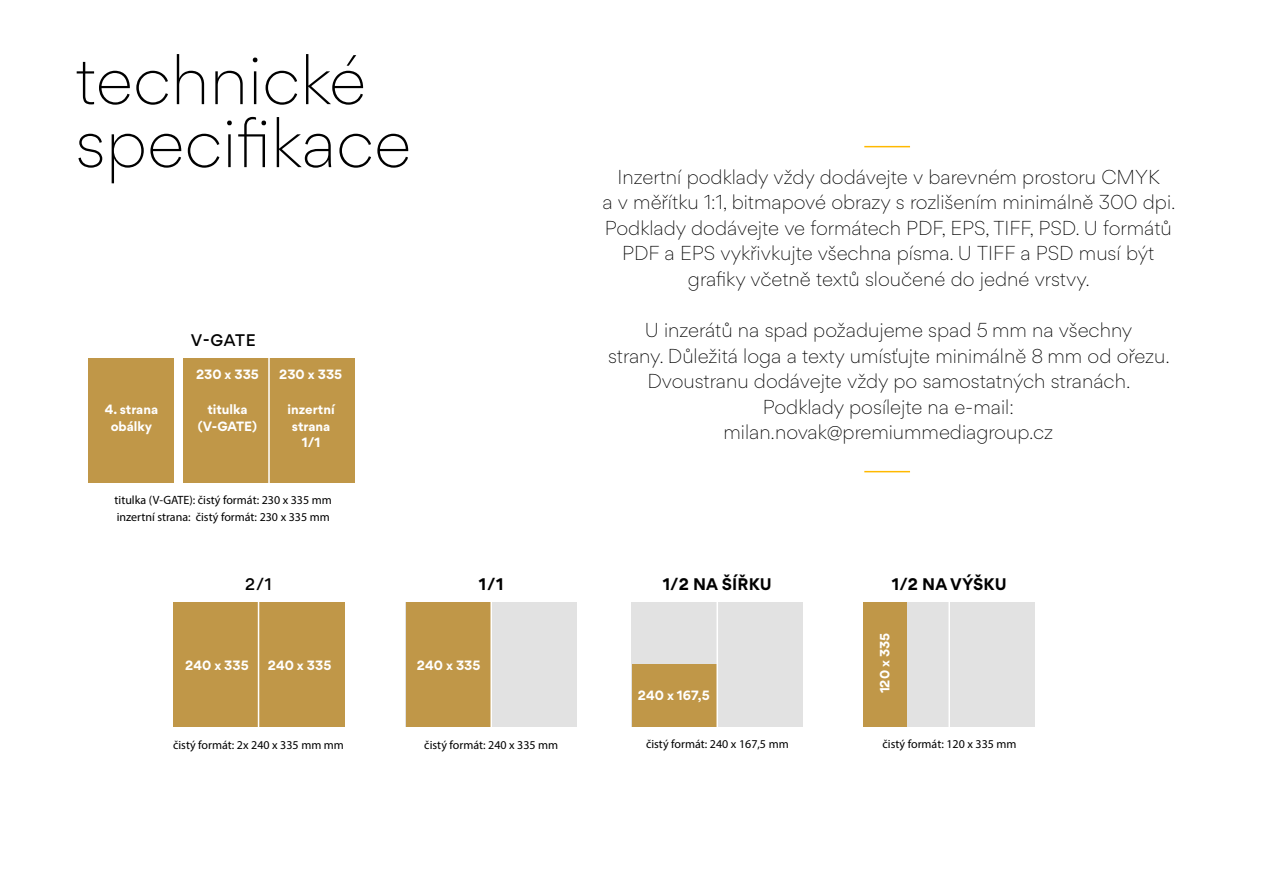
<style>
.page{position:relative;width:1263px;height:893px;background:#fff}
.page>*{position:absolute;margin:0;border:0;box-sizing:border-box;transform-origin:0 0}
.t1{font:300 61.5px/63px "Gordita";color:#000}
.t2{font:300 18px/25.5px "Gordita";color:#000;text-align:center}
.t3{font:700 15px "Gordita";letter-spacing:.01em;color:#000}
.t4{font:500 15px "Gordita";color:#000}
.t5{font:12px/16.5px "Myriad Pro";color:#000}
.t6{font:700 12px/16.5px "Gordita";color:#fff;text-align:center}
</style>
<div class="page">
<hr style="left:864px;top:146px;width:46px;height:1px;background:#ffb900">
<hr style="left:864px;top:471px;width:46px;height:1px;background:#ffb900">
<div style="left:184px;top:358px;width:171px;height:124px;background:#c09748"></div>
<hr style="left:268px;top:352px;width:2px;height:141px;background:#fff">
<div style="left:864px;top:602px;width:171px;height:125px;background:#e2e2e2"></div>
<div style="left:632px;top:602px;width:171px;height:125px;background:#e2e2e2"></div>
<div style="left:406px;top:603px;width:171px;height:124px;background:#e2e2e2"></div>
<div style="left:173px;top:602px;width:172px;height:125px;background:#c09748"></div>
<div style="left:406px;top:603px;width:85px;height:124px;background:#c09748"></div>
<div style="left:864px;top:602px;width:43px;height:125px;background:#c09748"></div>
<div style="left:632px;top:664px;width:85px;height:63px;background:#c09748"></div>
<hr style="left:490px;top:596px;width:2px;height:137px;background:#fff">
<hr style="left:258px;top:596px;width:1px;height:142px;background:#fff">
<hr style="left:716px;top:596px;width:2px;height:142px;background:#fff">
<hr style="left:948px;top:596px;width:2px;height:137px;background:#fff">
<div style="left:88px;top:358px;width:85px;height:124px;background:#c09748"></div>
<h1 class="t1" style="left:75px;top:46px;width:338px">technické specifikace</h1>
<p class="t6" style="left:105px;top:401px;width:55px">4. strana obálky</p>
<p class="t4" style="left:191px;top:329px;width:66px">V-GATE</p>
<p class="t6" style="left:196px;top:366px;width:64px">230 x 335</p>
<p class="t6" style="left:198px;top:401px;width:61px">titulka (V-GATE)</p>
<p class="t6" style="left:288px;top:401px;width:49px">inzertní strana<br>1/1</p>
<p class="t6" style="left:279px;top:366px;width:64px">230 x 335</p>
<p class="t5" style="left:115px;top:492px;width:219px">titulka (V-GATE): čistý formát: 230 x 335 mm inzertní strana: čistý formát: 230 x 335 mm</p>
<p class="t4" style="left:245px;top:573px;width:28px">2/1</p>
<p class="t2" style="left:602px;top:163px;width:575px">Inzertní podklady vždy dodávejte v barevném prostoru CMYK<br>a v měřítku 1:1, bitmapové obrazy s rozlišením minimálně 300 dpi.<br>Podklady dodávejte ve formátech PDF, EPS, TIFF, PSD. U formátů PDF a EPS vykřivkujte všechna písma. U TIFF a PSD musí být grafiky včetně textů sloučené do jedné vrstvy.</p>
<p class="t2" style="left:608px;top:317px;width:563px">U inzerátů na spad požadujeme spad 5 mm na všechny<br>strany. Důležitá loga a texty umísťujte minimálně 8 mm od ořezu.<br>Dvoustranu dodávejte vždy po samostatných stranách.<br>Podklady posílejte na e-mail: milan.novak@premiummediagroup.cz</p>
<p class="t3" style="left:479px;top:573px;width:26px">1/1</p>
<p class="t3" style="left:892px;top:572px;width:116px">1/2 NA VÝŠKU</p>
<p class="t3" style="left:663px;top:572px;width:111px">1/2 NA ŠÍŘKU</p>
<p class="t6" style="left:185px;top:657px;width:65px">240 x 335</p>
<p class="t6" style="left:268px;top:657px;width:65px">240 x 335</p>
<p class="t6" style="left:417px;top:657px;width:65px">240 x 335</p>
<p class="t5" style="left:173px;top:736px;width:172px">čistý formát: 2x 240 x 335 mm mm</p>
<p class="t5" style="left:424px;top:736px;width:136px">čistý formát: 240 x 335 mm</p>
<p class="t6" style="left:638px;top:687px;width:73px">240 x 167,5</p>
<p class="t5" style="left:646px;top:736px;width:144px">čistý formát: 240 x 167,5 mm</p>
<p class="t6" style="left:876px;top:693px;width:62px;rotate:-90deg">120 x 335</p>
<p class="t5" style="left:882px;top:736px;width:136px">čistý formát: 120 x 335 mm</p>
</div>
